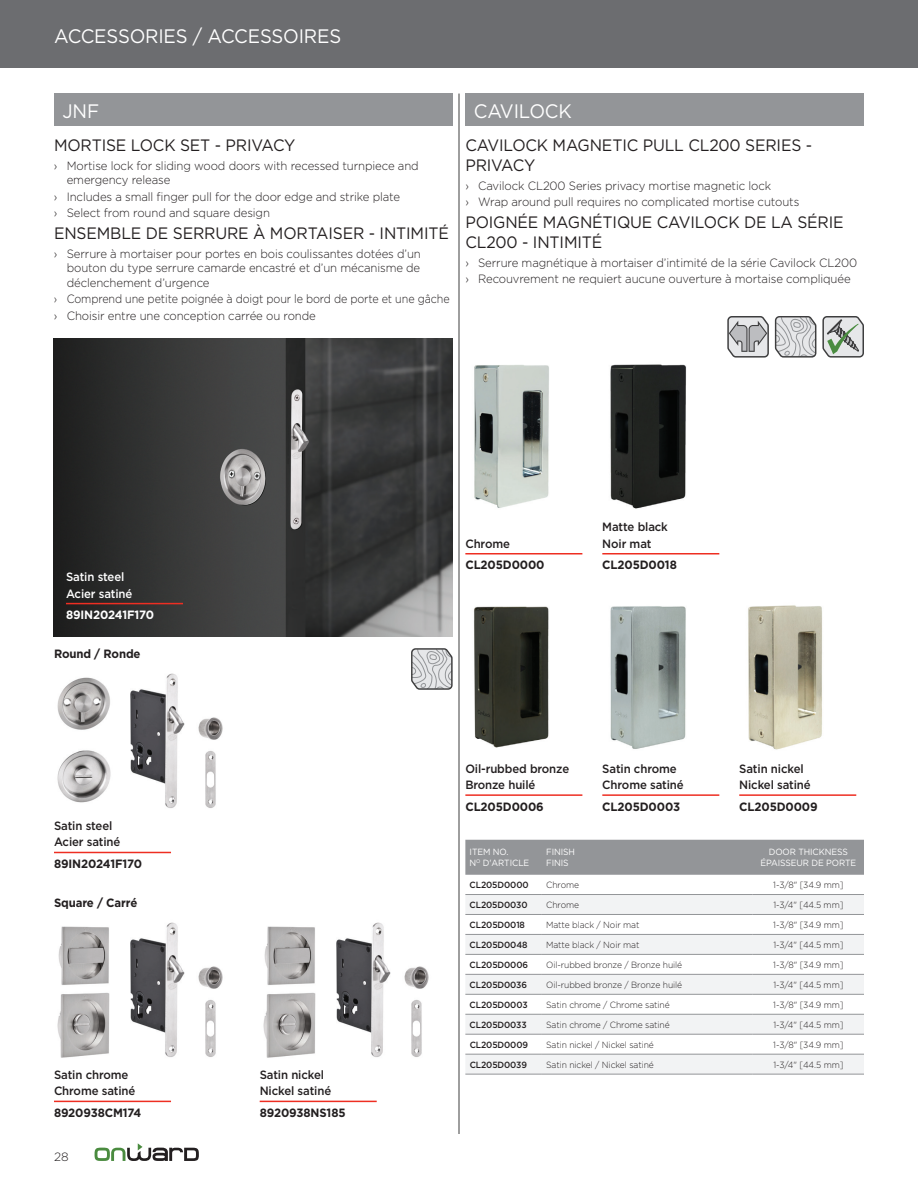
<style>
.page{position:relative;width:918px;height:1188px;background:#fff}
.page>*{position:absolute;margin:0;border:0;box-sizing:border-box;transform-origin:0 0}
.t1{font:19.5px "Gotham";letter-spacing:-.01em;color:#fff;scale:.95 1}
.t2{font:16.5px/19.8px "Gotham";letter-spacing:-.01em;color:#231f20;scale:.95 1}
.t3{font:300 12px/16.5px "Gotham";letter-spacing:-.01em;color:#231f20;scale:.95 1}
.t4{font:500 12px/16.5px "Gotham";letter-spacing:-.01em;color:#231f20;scale:.95 1}
.t5{font:700 12px "Gotham";letter-spacing:-.01em;color:#231f20;scale:.95 1}
.t6{font:300 12px/16.5px "Gotham";letter-spacing:-.01em;color:#231f20;scale:.9 1}
.t7{font:500 12px/16.5px "Gotham";letter-spacing:-.01em;color:#fff;scale:.95 1}
.t8{font:700 12px "Gotham";letter-spacing:-.01em;color:#fff;scale:.95 1}
.t9{font:300 12px "Gotham";letter-spacing:-.01em;color:#231f20}
.t10{font:300 9px "Gotham";letter-spacing:-.01em;color:#231f20;scale:.95 1}
.t11{font:500 9px "Gotham";letter-spacing:-.01em;color:#231f20;scale:.95 1}
.t12{font:9px/10.8px "Gotham";letter-spacing:-.01em;color:#fff;scale:.95 1}
</style>
<div class="page">
<svg style="left:95px;top:1143px;width:104px;height:18px"></svg>
<div style="left:0;top:0;width:918px;height:68px;background:#6c6d70"></div>
<svg style="left:775px;top:316px;width:41px;height:42px;background:#c2c4c5"></svg>
<svg style="left:822px;top:316px;width:42px;height:42px;background:#b2b8b3"></svg>
<svg style="left:411px;top:648px;width:42px;height:42px;background:#c2c3c5"></svg>
<img style="left:57px;top:673px;width:166px;height:135px">
<img style="left:57px;top:922px;width:166px;height:136px">
<img style="left:263px;top:922px;width:166px;height:136px">
<hr style="left:459px;top:94px;width:1px;height:1040px;background:#3e3e3f">
<img style="left:54px;top:338px;width:398px;height:298px">
<img style="left:474px;top:365px;width:75px;height:143px">
<img style="left:610px;top:606px;width:76px;height:143px">
<img style="left:610px;top:364px;width:76px;height:145px">
<img style="left:474px;top:606px;width:75px;height:142px">
<img style="left:748px;top:605px;width:74px;height:145px">
<svg style="left:727px;top:316px;width:42px;height:42px;background:#b4b5b7"></svg>
<div style="left:465px;top:840px;width:399px;height:35px;background:#939598"></div>
<svg style="left:465px;top:895px;width:399px;height:179px;fill:#f2f3f4"></svg>
<hr style="left:542px;top:894px;width:211px;height:1px;background:#939598">
<hr style="left:753px;top:894px;width:111px;height:1px;background:#939598">
<hr style="left:465px;top:914px;width:77px;height:1px;background:#939598">
<hr style="left:542px;top:914px;width:211px;height:1px;background:#939598">
<hr style="left:753px;top:914px;width:111px;height:1px;background:#939598">
<hr style="left:465px;top:934px;width:77px;height:1px;background:#939598">
<hr style="left:465px;top:954px;width:77px;height:1px;background:#939598">
<hr style="left:465px;top:974px;width:77px;height:1px;background:#939598">
<hr style="left:542px;top:974px;width:211px;height:1px;background:#939598">
<hr style="left:753px;top:974px;width:111px;height:1px;background:#939598">
<hr style="left:465px;top:994px;width:77px;height:1px;background:#939598">
<hr style="left:542px;top:994px;width:211px;height:1px;background:#939598">
<hr style="left:753px;top:994px;width:111px;height:1px;background:#939598">
<hr style="left:542px;top:934px;width:211px;height:1px;background:#939598">
<hr style="left:753px;top:934px;width:111px;height:1px;background:#939598">
<hr style="left:542px;top:954px;width:211px;height:1px;background:#939598">
<hr style="left:753px;top:954px;width:111px;height:1px;background:#939598">
<hr style="left:465px;top:894px;width:77px;height:1px;background:#939598">
<hr style="left:465px;top:1014px;width:77px;height:1px;background:#939598">
<hr style="left:542px;top:1014px;width:211px;height:1px;background:#939598">
<hr style="left:753px;top:1014px;width:111px;height:1px;background:#939598">
<hr style="left:465px;top:1034px;width:77px;height:1px;background:#939598">
<hr style="left:542px;top:1034px;width:211px;height:1px;background:#939598">
<hr style="left:753px;top:1034px;width:111px;height:1px;background:#939598">
<hr style="left:465px;top:1054px;width:77px;height:1px;background:#939598">
<hr style="left:542px;top:1054px;width:211px;height:1px;background:#939598">
<hr style="left:753px;top:1054px;width:111px;height:1px;background:#939598">
<hr style="left:465px;top:1074px;width:77px;height:1px;background:#939598">
<hr style="left:542px;top:1074px;width:211px;height:1px;background:#939598">
<hr style="left:753px;top:1074px;width:111px;height:1px;background:#939598">
<div style="left:465px;top:94px;width:399px;height:32px;background:#939598"></div>
<hr style="left:54px;top:1101px;width:117px;height:1px;background:#ee2e22">
<hr style="left:260px;top:1101px;width:117px;height:1px;background:#ee2e22">
<hr style="left:54px;top:852px;width:117px;height:1px;background:#ee2e22">
<div style="left:54px;top:94px;width:399px;height:32px;background:#939598"></div>
<hr style="left:66px;top:603px;width:117px;height:1px;background:#ee2e22">
<hr style="left:465px;top:553px;width:117px;height:2px;background:#ee2e22">
<hr style="left:602px;top:794px;width:117px;height:2px;background:#ee2e22">
<hr style="left:602px;top:553px;width:117px;height:2px;background:#ee2e22">
<hr style="left:739px;top:794px;width:117px;height:2px;background:#ee2e22">
<hr style="left:465px;top:794px;width:117px;height:2px;background:#ee2e22">
<h1 class="t1" style="left:54px;top:23px;width:304px">ACCESSORIES / ACCESSOIRES</h1>
<h1 class="t1" style="left:63px;top:98px;width:40px">JNF</h1>
<h2 class="t2" style="left:54px;top:135px;width:256px">MORTISE LOCK SET - PRIVACY</h2>
<p class="t3" style="left:67px;top:158px;width:372px;line-height:14.4px;text-indent:-13px">› Mortise lock for sliding wood doors with recessed turnpiece and emergency release</p>
<p class="t3" style="left:54px;top:188px;width:366px">› Includes a small finger pull for the door edge and strike plate › Select from round and square design</p>
<h2 class="t2" style="left:54px;top:223px;width:417px">ENSEMBLE DE SERRURE À MORTAISER - INTIMITÉ</h2>
<p class="t3" style="left:67px;top:246px;width:374px;line-height:14.4px;text-align:justify;text-indent:-13px">› Serrure à mortaiser pour portes en bois coulissantes dotées d’un bouton du type serrure camarde encastré et d’un mécanisme de déclenchement d’urgence</p>
<p class="t6" style="left:54px;top:291px;width:441px">› Comprend une petite poignée à doigt pour le bord de porte et une gâche › Choisir entre une conception carrée ou ronde</p>
<h1 class="t1" style="left:474px;top:98px;width:105px">CAVILOCK</h1>
<h2 class="t2" style="left:465px;top:135px;width:367px">CAVILOCK MAGNETIC PULL CL200 SERIES -<br>PRIVACY</h2>
<p class="t3" style="left:465px;top:177px;width:353px">› Cavilock CL200 Series privacy mortise magnetic lock<br>› Wrap around pull requires no complicated mortise cutouts</p>
<h2 class="t2" style="left:465px;top:212px;width:400px">POIGNÉE MAGNÉTIQUE CAVILOCK DE LA SÉRIE<br>CL200 - INTIMITÉ</h2>
<p class="t3" style="left:465px;top:254px;width:414px">› Serrure magnétique à mortaiser d’intimité de la série Cavilock CL200 › Recouvrement ne requiert aucune ouverture à mortaise compliquée</p>
<p class="t7" style="left:66px;top:568px;width:71px">Satin steel<br>Acier satiné</p>
<p class="t8" style="left:66px;top:607px;width:94px">89IN20241F170</p>
<p class="t5" style="left:54px;top:646px;width:93px">Round / Ronde</p>
<p class="t4" style="left:54px;top:817px;width:71px">Satin steel<br>Acier satiné</p>
<p class="t5" style="left:54px;top:856px;width:94px">89IN20241F170</p>
<p class="t5" style="left:54px;top:894px;width:89px">Square / Carré</p>
<p class="t4" style="left:54px;top:1066px;width:87px">Satin chrome<br>Chrome satiné</p>
<p class="t5" style="left:54px;top:1105px;width:94px">8920938CM174</p>
<p class="t9" style="left:54px;top:1149px;width:16px">28</p>
<p class="t4" style="left:260px;top:1066px;width:77px">Satin nickel<br>Nickel satiné</p>
<p class="t5" style="left:260px;top:1105px;width:92px">8920938NS185</p>
<p class="t4" style="left:465px;top:535px;width:48px">Chrome</p>
<p class="t5" style="left:465px;top:557px;width:85px">CL205D0000</p>
<p class="t4" style="left:602px;top:519px;width:71px">Matte black<br>Noir mat</p>
<p class="t5" style="left:602px;top:557px;width:80px">CL205D0018</p>
<p class="t4" style="left:465px;top:760px;width:111px">Oil-rubbed bronze<br>Bronze huilé</p>
<p class="t5" style="left:465px;top:799px;width:84px">CL205D0006</p>
<p class="t4" style="left:602px;top:760px;width:87px">Satin chrome<br>Chrome satiné</p>
<p class="t5" style="left:602px;top:799px;width:83px">CL205D0003</p>
<p class="t4" style="left:739px;top:760px;width:77px">Satin nickel<br>Nickel satiné</p>
<p class="t5" style="left:739px;top:799px;width:84px">CL205D0009</p>
<p class="t12" style="left:470px;top:847px;width:64px">ITEM NO.<br>N<sup>O</sup> D'ARTICLE</p>
<p class="t12" style="left:546px;top:847px;width:32px">FINISH<br>FINIS</p>
<p class="t12" style="left:761px;top:847px;width:102px;text-align:center">DOOR THICKNESS<br>ÉPAISSEUR DE PORTE</p>
<p class="t11" style="left:470px;top:879px;width:64px">CL205D0000</p>
<p class="t10" style="left:546px;top:879px;width:36px">Chrome</p>
<p class="t10" style="left:773px;top:879px;width:75px">1-3/8" [34.9 mm]</p>
<p class="t11" style="left:470px;top:899px;width:63px">CL205D0030</p>
<p class="t10" style="left:546px;top:899px;width:36px">Chrome</p>
<p class="t10" style="left:773px;top:899px;width:75px">1-3/4" [44.5 mm]</p>
<p class="t11" style="left:470px;top:919px;width:60px">CL205D0018</p>
<p class="t10" style="left:546px;top:919px;width:100px">Matte black / Noir mat</p>
<p class="t10" style="left:773px;top:919px;width:75px">1-3/8" [34.9 mm]</p>
<p class="t11" style="left:470px;top:939px;width:62px">CL205D0048</p>
<p class="t10" style="left:546px;top:939px;width:100px">Matte black / Noir mat</p>
<p class="t10" style="left:773px;top:939px;width:75px">1-3/4" [44.5 mm]</p>
<p class="t11" style="left:470px;top:959px;width:63px">CL205D0006</p>
<p class="t10" style="left:546px;top:959px;width:145px">Oil-rubbed bronze / Bronze huilé</p>
<p class="t10" style="left:773px;top:959px;width:75px">1-3/8" [34.9 mm]</p>
<p class="t11" style="left:470px;top:979px;width:62px">CL205D0036</p>
<p class="t10" style="left:546px;top:979px;width:145px">Oil-rubbed bronze / Bronze huilé</p>
<p class="t10" style="left:773px;top:979px;width:75px">1-3/4" [44.5 mm]</p>
<p class="t11" style="left:470px;top:999px;width:63px">CL205D0003</p>
<p class="t10" style="left:546px;top:999px;width:132px">Satin chrome / Chrome satiné</p>
<p class="t10" style="left:773px;top:999px;width:75px">1-3/8" [34.9 mm]</p>
<p class="t11" style="left:470px;top:1019px;width:62px">CL205D0033</p>
<p class="t10" style="left:546px;top:1019px;width:132px">Satin chrome / Chrome satiné</p>
<p class="t10" style="left:773px;top:1019px;width:75px">1-3/4" [44.5 mm]</p>
<p class="t11" style="left:470px;top:1039px;width:63px">CL205D0009</p>
<p class="t10" style="left:546px;top:1039px;width:115px">Satin nickel / Nickel satiné</p>
<p class="t10" style="left:773px;top:1039px;width:75px">1-3/8" [34.9 mm]</p>
<p class="t11" style="left:470px;top:1059px;width:62px">CL205D0039</p>
<p class="t10" style="left:546px;top:1059px;width:115px">Satin nickel / Nickel satiné</p>
<p class="t10" style="left:773px;top:1059px;width:75px">1-3/4" [44.5 mm]</p>
</div>
